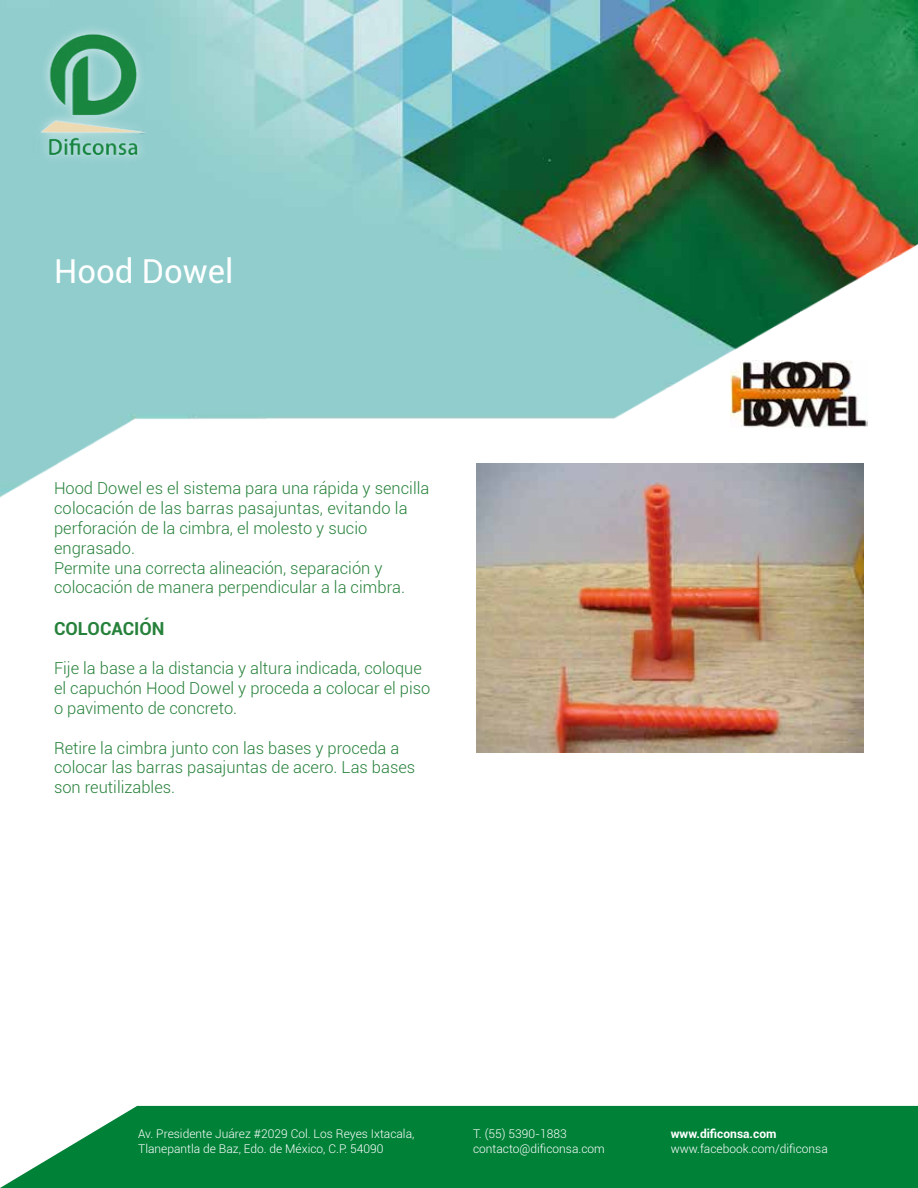
<style>
.page{position:relative;width:918px;height:1188px;background:#fff}
.page>*{position:absolute;margin:0;border:0;box-sizing:border-box;transform-origin:0 0}
.t1{font:33px "Roboto";color:#fff}
.t2{font:700 18px "Roboto";color:#26813a}
.t3{font:300 16.5px/19.8px "Roboto";color:#26813a}
.t4{font:300 12px/14.4px "Roboto";color:#fff}
.t5{font:700 12px "Roboto";color:#fff}
</style>
<div class="page">
<svg style="left:0;top:1106px;width:918px;height:82px;background:#158b48"></svg>
<img style="left:0;top:0;width:918px;height:505px">
<img style="left:34px;top:26px;width:123px;height:141px">
<img style="left:476px;top:463px;width:387px;height:289px">
<img style="left:731px;top:360px;width:136px;height:68px">
<h1 class="t1" style="left:54px;top:248px;width:181px">Hood Dowel</h1>
<p class="t3" style="left:54px;top:478px;width:377px">Hood Dowel es el sistema para una rápida y sencilla colocación de las barras pasajuntas, evitando la perforación de la cimbra, el molesto y sucio engrasado.<br>Permite una correcta alineación, separación y colocación de manera perpendicular a la cimbra.</p>
<p class="t2" style="left:54px;top:616px;width:112px">COLOCACIÓN</p>
<p class="t3" style="left:54px;top:658px;width:378px">Fije la base a la distancia y altura indicada, coloque el capuchón Hood Dowel y proceda a colocar el piso o pavimento de concreto.</p>
<p class="t3" style="left:54px;top:737px;width:363px">Retire la cimbra junto con las bases y proceda a colocar las barras pasajuntas de acero. Las bases son reutilizables.</p>
<p class="t4" style="left:138px;top:1126px;width:278px">Av. Presidente Juárez #2029 Col. Los Reyes Ixtacala,<br>Tlanepantla de Baz, Edo. de México, C.P. 54090</p>
<p class="t4" style="left:473px;top:1126px;width:133px">T. (55) 5390-1883 contacto@dificonsa.com</p>
<p class="t5" style="left:671px;top:1126px;width:107px">www.dificonsa.com</p>
<p class="t4" style="left:671px;top:1141px;width:159px">www.facebook.com/dificonsa</p>
</div>
